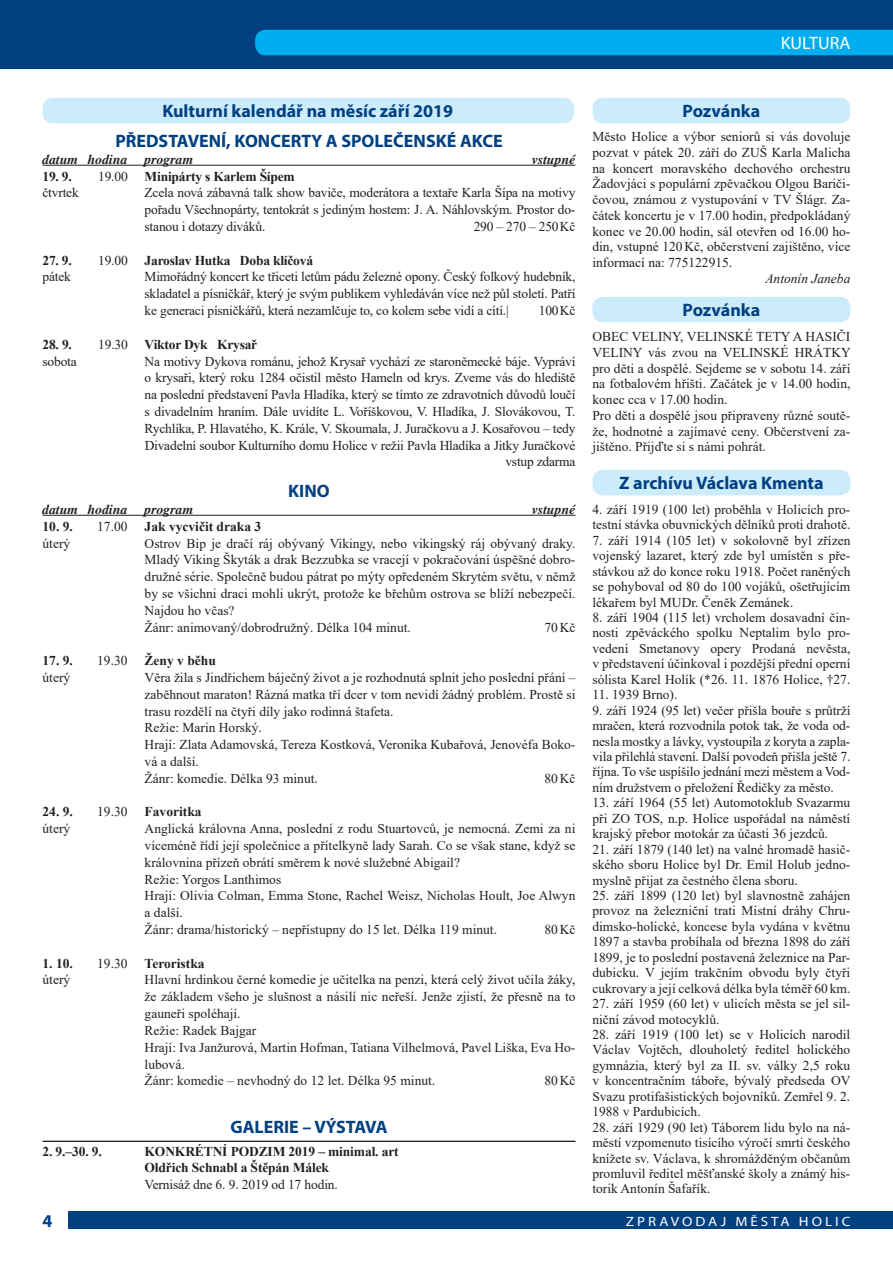
<style>
.page{position:relative;width:893px;height:1263px;background:#fff}
.page>*{position:absolute;margin:0;border:0;box-sizing:border-box;transform-origin:0 0}
.t1{font:700 18px/29.7px "Myriad Pro";color:#014081;text-align:center}
.t2{font:18px "Myriad Pro";color:#fff}
.t3{font:13.5px/15.5px "Times New Roman";color:#231f20;text-align:justify}
.t4{font:700 13.5px/16.8px "Times New Roman";letter-spacing:-.01em;color:#231f20}
.t5{font:italic 700 13.5px "Times CE";color:#231f20}
.t6{font:13.5px "Myriad Pro";letter-spacing:.2em;color:#fff;scale:1.11 1}
.t7{font:italic 13.5px "Times New Roman";color:#231f20}
.s1{font-weight:400}
</style>
<div class="page">
<div style="left:68px;top:1212px;width:825px;height:17px;background:#014081"></div>
<div style="left:0;top:0;width:893px;height:68px;background:#014081"></div>
<div style="left:255px;top:30px;width:638px;height:25px;background:#00aeef"></div>
<div style="left:43px;top:98px;width:531px;height:25px;background:#ccecfb;border-radius:10px"></div>
<hr style="left:43px;top:165px;width:532px;height:1px;background:#231f20">
<hr style="left:43px;top:515px;width:532px;height:1px;background:#231f20">
<hr style="left:43px;top:1141px;width:532px;height:1px;background:#231f20">
<div style="left:592px;top:297px;width:258px;height:25px;background:#ccecfb;border-radius:10px"></div>
<div style="left:592px;top:98px;width:258px;height:25px;background:#ccecfb;border-radius:10px"></div>
<div style="left:592px;top:470px;width:258px;height:25px;background:#ccecfb;border-radius:10px"></div>
<h1 class="t2" style="left:781px;top:32px;width:71px">KULTURA</h1>
<h1 class="t1" style="left:115px;top:96px;width:389px">Kulturní kalendář na měsíc září 2019<br>PŘEDSTAVENÍ, KONCERTY A SPOLEČENSKÉ AKCE</h1>
<p class="t5" style="left:43px;top:151px;width:87px">datum hodina</p>
<p class="t5" style="left:145px;top:151px;width:50px">program</p>
<p class="t5" style="left:532px;top:151px;width:45px">vstupné</p>
<p class="t4" style="left:43px;top:167px;width:31px">19. 9.</p>
<p class="t4" style="left:98px;top:167px;width:198px"><span class="s1">19.00</span> Minipárty s Karlem Šípem</p>
<p class="t3" style="left:43px;top:185px;width:38px">čtvrtek</p>
<p class="t3" style="left:145px;top:184px;width:432px;line-height:16.8px">Zcela nová zábavná talk show baviče, moderátora a textaře Karla Šípa na motivy pořadu Všechnopárty, tentokrát s jediným hostem: J. A. Náhlovským. Prostor do&shy;stanou i dotazy diváků.</p>
<p class="t3" style="left:474px;top:218px;width:103px">290 – 270 – 250Kč</p>
<p class="t4" style="left:43px;top:251px;width:31px">27. 9.</p>
<p class="t4" style="left:98px;top:251px;width:216px"><span class="s1">19.00</span> Jaroslav Hutka Doba klíčová</p>
<p class="t3" style="left:43px;top:269px;width:30px">pátek</p>
<p class="t3" style="left:145px;top:268px;width:432px;line-height:16.8px">Mimořádný koncert ke třiceti letům pádu železné opony. Český folkový hudebník, skladatel a písničkář, který je svým publikem vyhledáván více než půl století. Patří ke generaci písničkářů, která nezamlčuje to, co kolem sebe vidí a cítí.|</p>
<p class="t3" style="left:539px;top:302px;width:38px">100Kč</p>
<p class="t4" style="left:43px;top:335px;width:31px">28. 9.</p>
<p class="t4" style="left:98px;top:335px;width:161px"><span class="s1">19.30</span> Viktor Dyk Krysař</p>
<p class="t3" style="left:43px;top:353px;width:36px">sobota</p>
<p class="t3" style="left:145px;top:352px;width:432px;line-height:16.8px;text-align:right">Na motivy Dykova románu, jehož Krysař vychází ze staroněmecké báje. Vypráví o krysaři, který roku 1284 očistil město Hameln od krys. Zveme vás do hlediště na poslední představení Pavla Hladíka, který se tímto ze zdravotních důvodů loučí s divadelním hraním. Dále uvidíte L. Voříškovou, V. Hladíka, J. Slovákovou, T.<br>Rychlíka, P. Hlavatého, K. Krále, V. Skoumala, J. Juračkovu a J. Kosařovou – tedy Divadelní soubor Kulturního domu Holice v režii Pavla Hladíka a Jitky Juračkové vstup zdarma</p>
<h1 class="t1" style="left:288px;top:476px;width:43px">KINO</h1>
<p class="t5" style="left:43px;top:501px;width:87px">datum hodina</p>
<p class="t5" style="left:145px;top:501px;width:50px">program</p>
<p class="t5" style="left:532px;top:501px;width:45px">vstupné</p>
<p class="t4" style="left:43px;top:517px;width:32px">10. 9.</p>
<p class="t3" style="left:97px;top:518px;width:32px">17.00</p>
<p class="t4" style="left:145px;top:517px;width:118px">Jak vycvičit draka 3</p>
<p class="t3" style="left:43px;top:535px;width:29px">úterý</p>
<p class="t3" style="left:145px;top:534px;width:432px;line-height:16.8px;text-align:left">Ostrov Bip je dračí ráj obývaný Vikingy, nebo vikingský ráj obývaný draky.<br>Mladý Viking Škyták a drak Bezzubka se vracejí v pokračování úspěšné dobro&shy;družné série. Společně budou pátrat po mýty opředeném Skrytém světu, v němž by se všichni draci mohli ukrýt, protože ke břehům ostrova se blíží nebezpečí.<br>Najdou ho včas?<br>Žánr: animovaný/dobrodružný. Délka 104 minut.</p>
<p class="t3" style="left:545px;top:619px;width:32px">70Kč</p>
<p class="t4" style="left:43px;top:652px;width:32px">17. 9.</p>
<p class="t3" style="left:97px;top:652px;width:32px">19.30</p>
<p class="t4" style="left:145px;top:652px;width:73px">Ženy v běhu</p>
<p class="t3" style="left:43px;top:669px;width:29px">úterý</p>
<p class="t3" style="left:145px;top:669px;width:432px;line-height:16.8px;text-align:left">Věra žila s Jindřichem báječný život a je rozhodnutá splnit jeho poslední přání – zaběhnout maraton! Rázná matka tří dcer v tom nevidí žádný problém. Prostě si trasu rozdělí na čtyři díly jako rodinná štafeta.<br>Režie: Marin Horský.<br>Hrají: Zlata Adamovská, Tereza Kostková, Veronika Kubařová, Jenovéfa Boko&shy;vá a další.<br>Žánr: komedie. Délka 93 minut.</p>
<p class="t3" style="left:544px;top:770px;width:32px">80Kč</p>
<p class="t4" style="left:43px;top:803px;width:32px">24. 9.</p>
<p class="t3" style="left:97px;top:804px;width:32px">19.30</p>
<p class="t4" style="left:145px;top:803px;width:59px">Favoritka</p>
<p class="t3" style="left:43px;top:820px;width:29px">úterý</p>
<p class="t3" style="left:145px;top:820px;width:432px;line-height:16.8px;text-align:left">Anglická královna Anna, poslední z rodu Stuartovců, je nemocná. Zemi za ni víceméně řídí její společnice a přítelkyně lady Sarah. Co se však stane, když se královnina přízeň obrátí směrem k nové služebné Abigail?<br>Režie: Yorgos Lanthimos<br>Hrají: Olivia Colman, Emma Stone, Rachel Weisz, Nicholas Hoult, Joe Alwyn a další.<br>Žánr: drama/historický – nepřístupny do 15 let. Délka 119 minut.</p>
<p class="t3" style="left:544px;top:921px;width:32px">80Kč</p>
<p class="t4" style="left:43px;top:954px;width:32px">1. 10.</p>
<p class="t3" style="left:97px;top:955px;width:32px">19.30</p>
<p class="t4" style="left:145px;top:954px;width:62px">Teroristka</p>
<p class="t3" style="left:43px;top:972px;width:29px">úterý</p>
<p class="t3" style="left:145px;top:971px;width:432px;line-height:16.8px;text-align:left">Hlavní hrdinkou černé komedie je učitelka na penzi, která celý život učila žáky, že základem všeho je slušnost a násilí nic neřeší. Jenže zjistí, že přesně na to gauneři spoléhají.<br>Režie: Radek Bajgar<br>Hrají: Iva Janžurová, Martin Hofman, Tatiana Vilhelmová, Pavel Liška, Eva Ho&shy;lubová.<br>Žánr: komedie – nevhodný do 12 let. Délka 95 minut.</p>
<p class="t3" style="left:544px;top:1073px;width:32px">80Kč</p>
<h1 class="t1" style="left:230px;top:1111px;width:159px">GALERIE – VÝSTAVA</h1>
<p class="t4" style="left:43px;top:1142px;width:61px">2. 9.–30. 9.</p>
<p class="t4" style="left:145px;top:1142px;width:256px">KONKRÉTNÍ PODZIM 2019 – minimal. art<br>Oldřich Schnabl a Štěpán Málek</p>
<p class="t3" style="left:145px;top:1176px;width:195px">Vernisáž dne 6. 9. 2019 od 17 hodin.</p>
<h1 class="t1" style="left:683px;top:96px;width:79px">Pozvánka</h1>
<p class="t3" style="left:592px;top:128px;width:260px">Město Holice a výbor seniorů si vás dovoluje pozvat v pátek 20. září do ZUŠ Karla Malicha na koncert moravského dechového orchestru Žadovjáci s populární zpěvačkou Olgou Bariči&shy;čovou, známou z vystupování v TV Šlágr. Za&shy;čátek koncertu je v 17.00 hodin, předpokládaný konec ve 20.00 hodin, sál otevřen od 16.00 ho&shy;din, vstupné 120Kč, občerstvení zajištěno, více informací na: 775122915.</p>
<p class="t7" style="left:765px;top:269px;width:87px">Antonín Janeba</p>
<h1 class="t1" style="left:683px;top:295px;width:79px">Pozvánka</h1>
<p class="t3" style="left:592px;top:328px;width:260px;text-align:left">OBEC VELINY, VELINSKÉ TETY A HASIČI VELINY vás zvou na VELINSKÉ HRÁTKY pro děti a dospělé. Sejdeme se v sobotu 14. září na fotbalovém hřišti. Začátek je v 14.00 hodin, konec cca v 17.00 hodin.<br>Pro děti a dospělé jsou připraveny různé soutě&shy;že, hodnotné a zajímavé ceny. Občerstvení za&shy;jištěno. Přijďte si s námi pohrát.</p>
<h1 class="t1" style="left:619px;top:468px;width:206px">Z archívu Václava Kmenta</h1>
<p class="t3" style="left:592px;top:501px;width:259px">4. září 1919 (100 let) proběhla v Holicích pro&shy;testní stávka obuvnických dělníků proti drahotě.</p>
<p class="t3" style="left:592px;top:532px;width:259px">7. září 1914 (105 let) v sokolovně byl zřízen vojenský lazaret, který zde byl umístěn s pře&shy;stávkou až do konce roku 1918. Počet raněných se pohyboval od 80 do 100 vojáků, ošetřujícím lékařem byl MUDr. Čeněk Zemánek.</p>
<p class="t3" style="left:592px;top:609px;width:259px">8. září 1904 (115 let) vrcholem dosavadní čin&shy;nosti zpěváckého spolku Neptalim bylo pro&shy;vedení Smetanovy opery Prodaná nevěsta, v představení účinkoval i pozdější přední operní sólista Karel Holík (*26. 11. 1876 Holice, †27.</p>
<p class="t3" style="left:592px;top:686px;width:86px">11. 1939 Brno).</p>
<p class="t3" style="left:592px;top:702px;width:259px">9. září 1924 (95 let) večer přišla bouře s průtrží mračen, která rozvodnila potok tak, že voda od&shy;nesla mostky a lávky, vystoupila z koryta a zapla&shy;vila přilehlá stavení. Další povodeň přišla ještě 7. října. To vše uspíšilo jednání mezi městem a Vod&shy;ním družstvem o přeložení Ředičky za město.</p>
<p class="t3" style="left:592px;top:795px;width:259px">13. září 1964 (55 let) Automotoklub Svazarmu při ZO TOS, n.p. Holice uspořádal na náměstí krajský přebor motokár za účasti 36 jezdců.</p>
<p class="t3" style="left:592px;top:841px;width:259px">21. září 1879 (140 let) na valné hromadě hasič&shy;ského sboru Holice byl Dr. Emil Holub jedno&shy;myslně přijat za čestného člena sboru.</p>
<p class="t3" style="left:592px;top:887px;width:259px">25. září 1899 (120 let) byl slavnostně zahájen provoz na železniční trati Místní dráhy Chru&shy;dimsko-holické, koncese byla vydána v květnu 1897 a stavba probíhala od března 1898 do září 1899, je to poslední postavená železnice na Par&shy;dubicku. V jejím trakčním obvodu byly čtyři cukrovary a její celková délka byla téměř 60km.</p>
<p class="t3" style="left:592px;top:995px;width:259px">27. září 1959 (60 let) v ulicích města se jel sil&shy;niční závod motocyklů.</p>
<p class="t3" style="left:592px;top:1026px;width:260px">28. září 1919 (100 let) se v Holicích narodil Václav Vojtěch, dlouholetý ředitel holického gymnázia, který byl za II. sv. války 2,5 roku v koncentračním táboře, bývalý předseda OV Svazu protifašistických bojovníků. Zemřel 9. 2.<br>1988 v Pardubicích.</p>
<p class="t3" style="left:592px;top:1119px;width:259px">28. září 1929 (90 let) Táborem lidu bylo na ná&shy;městí vzpomenuto tisícího výročí smrti českého knížete sv. Václava, k shromážděným občanům promluvil ředitel měšťanské školy a známý his&shy;torik Antonín Šafařík.</p>
<h1 class="t1" style="left:43px;top:1206px;width:11px">4</h1>
<p class="t6" style="left:626px;top:1213px;width:204px">ZPRAVODAJ MĚSTA HOLIC</p>
</div>
